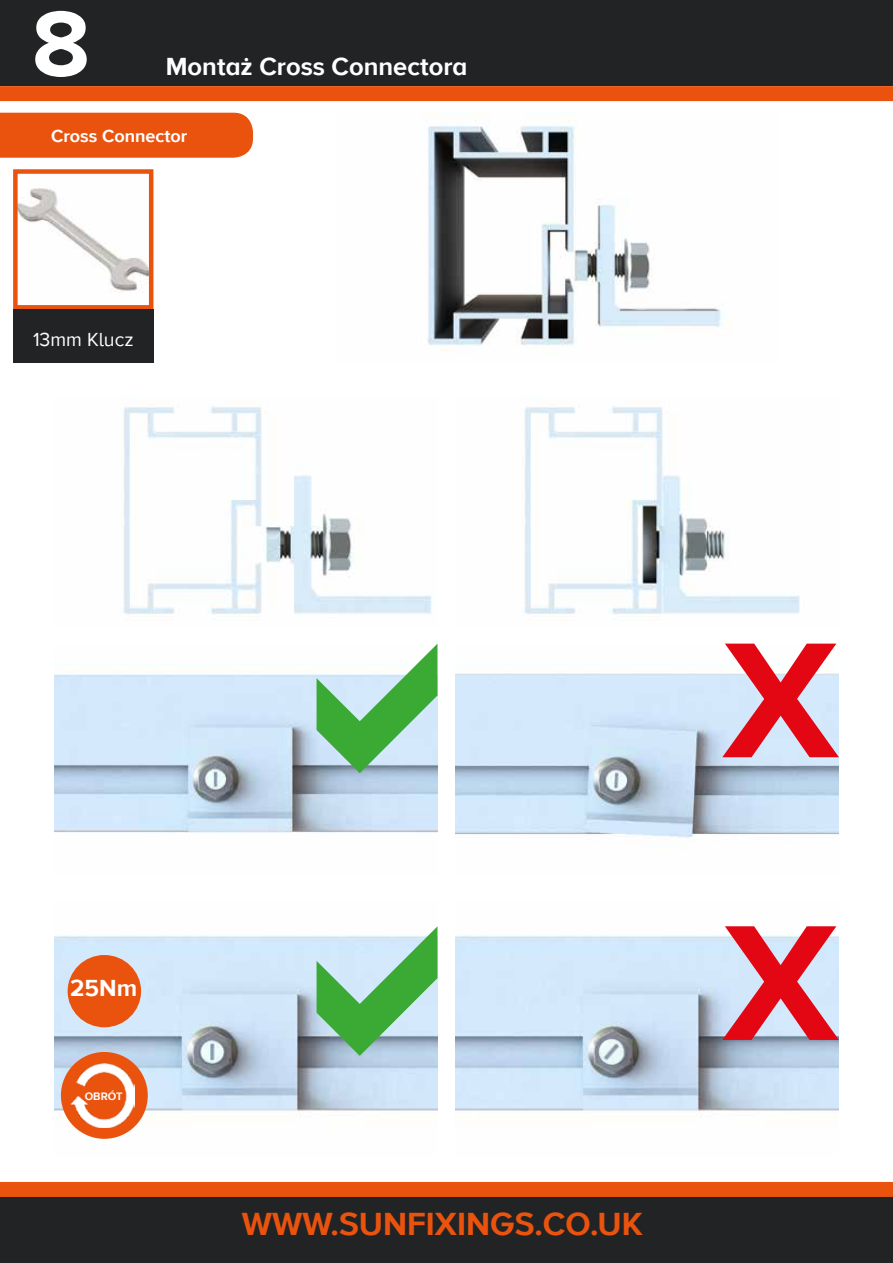
<style>
.page{position:relative;width:893px;height:1263px;background:#fff}
.page>*{position:absolute;margin:0;border:0;box-sizing:border-box;transform-origin:0 0}
.t1{font:700 96px "Proxima Nova A";color:#fff}
.t2{font:700 33px "Proxima Nova A";color:#e9530e}
.t3{font:700 25.5px "Proxima Nova A";color:#fff}
.t4{font:700 24px "Proxima Nova A";color:#fff}
.t5{font:19.5px "Proxima Nova A";color:#fff}
.t6{font:700 18px "Proxima Nova A";color:#fff}
.t7{font:700 11.1px "Proxima Nova A";color:#fff}
</style>
<div class="page">
<div style="left:0;top:0;width:893px;height:86px;background:#222324"></div>
<div style="left:0;top:1195px;width:893px;height:68px;background:#222324"></div>
<div style="left:0;top:1182px;width:893px;height:15px;background:#e9530e"></div>
<div style="left:0;top:86px;width:893px;height:15px;background:#e9530e"></div>
<img style="left:54px;top:935px;width:383px;height:204px">
<img style="left:427px;top:121px;width:305px;height:225px">
<img style="left:18px;top:188px;width:130px;height:105px">
<div style="left:13px;top:169px;width:140px;height:141px;border:4px solid #e9530e"></div>
<div style="left:13px;top:310px;width:140px;height:53px;background:#222324"></div>
<div style="left:0;top:113px;width:253px;height:45px;background:#e9530e"></div>
<div style="left:68px;top:955px;width:73px;height:72px;background:#e9530e;border-radius:50%"></div>
<img style="left:122px;top:406px;width:310px;height:209px">
<img style="left:54px;top:674px;width:383px;height:159px">
<img style="left:522px;top:406px;width:278px;height:209px">
<img style="left:455px;top:673px;width:384px;height:165px">
<img style="left:455px;top:935px;width:384px;height:176px">
<svg style="left:317px;top:644px;width:120px;height:129px"></svg>
<svg style="left:317px;top:927px;width:120px;height:129px;background:#91c9a4"></svg>
<svg style="left:722px;top:644px;width:117px;height:113px;background:#df8290"></svg>
<svg style="left:722px;top:926px;width:117px;height:114px;background:#da7f8e"></svg>
<img style="left:598px;top:1039px;width:27px;height:26px;border-radius:13px">
<div style="left:61px;top:1052px;width:87px;height:87px;background:#e9530e;border-radius:50%"></div>
<img style="left:71px;top:1063px;width:63px;height:64px">
<h1 class="t1" style="left:32px;top:-11px;width:60px">8</h1>
<p class="t3" style="left:166px;top:52px;width:303px">Montaż Cross Connectora</p>
<p class="t6" style="left:51px;top:126px;width:138px">Cross Connector</p>
<p class="t5" style="left:33px;top:328px;width:102px">13mm Klucz</p>
<p class="t4" style="left:70px;top:975px;width:68px">25Nm</p>
<p class="t7" style="left:85px;top:1090px;width:39px">OBRÓT</p>
<p class="t2" style="left:242px;top:1205px;width:402px">WWW.SUNFIXINGS.CO.UK</p>
</div>
